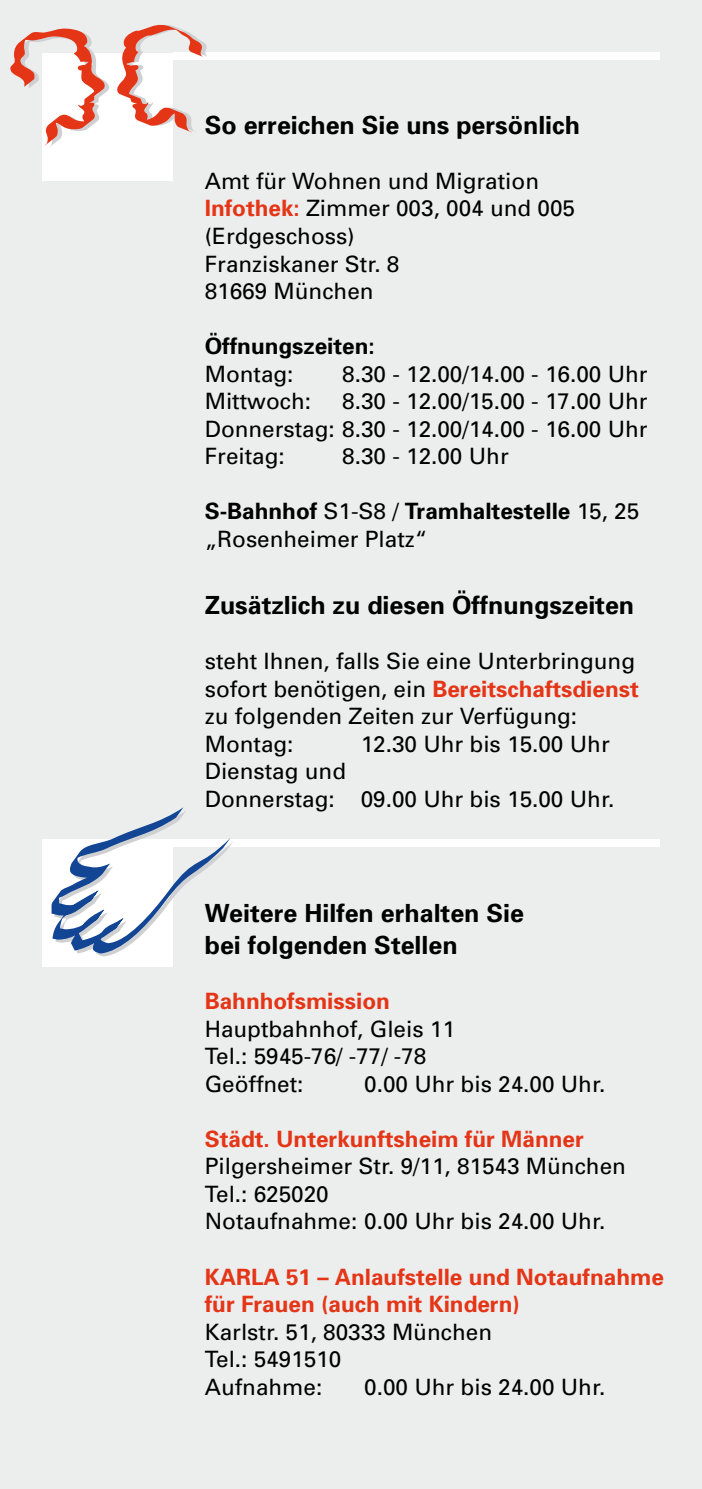
<style>
.page{position:relative;width:702px;height:1489px;background:#fff}
.page>*{position:absolute;margin:0;border:0;box-sizing:border-box;transform-origin:0 0}
.t1{font:700 25px/32.5px "Univers";color:#000}
.t2{font:22.5px/27.5px "Univers";color:#000}
.t3{font:700 22.5px/27.5px "Univers";color:#e53517}
.t4{font:700 22.5px "Univers";color:#000}
.s1{font-weight:700;color:#e53517}
.s2{font-weight:700}
</style>
<div class="page">
<div style="left:0;top:0;width:702px;height:1488px;background:#eceded"></div>
<div style="left:43px;top:53px;width:130px;height:127px;background:#fff"></div>
<div style="left:173px;top:53px;width:486px;height:7px;background:#fff"></div>
<div style="left:43px;top:839px;width:130px;height:128px;background:#fff"></div>
<div style="left:173px;top:839px;width:486px;height:7px;background:#fff"></div>
<svg style="left:117px;top:24px;width:90px;height:108px"></svg>
<svg style="left:10px;top:28px;width:99px;height:119px"></svg>
<svg style="left:52px;top:807px;width:181px;height:149px"></svg>
<p class="t1" style="left:205px;top:108px;width:377px">So erreichen Sie uns persönlich</p>
<p class="t2" style="left:205px;top:167px;width:372px">Amt für Wohnen und Migration<br><span class="s1">Infothek:</span> Zimmer 003, 004 und 005 (Erdgeschoss)<br>Franziskaner Str. 8<br>81669 München</p>
<p class="t4" style="left:205px;top:331px;width:172px">Öffnungszeiten:</p>
<p class="t2" style="left:205px;top:359px;width:90px">Montag:</p>
<p class="t2" style="left:342px;top:359px;width:307px">8.30 - 12.00/14.00 - 16.00 Uhr</p>
<p class="t2" style="left:205px;top:387px;width:108px">Mittwoch:</p>
<p class="t2" style="left:205px;top:387px;width:444px;text-align:justify;text-indent:137px">8.30 - 12.00/15.00 - 17.00 Uhr Donnerstag: 8.30 - 12.00/14.00 - 16.00 Uhr Freitag:</p>
<p class="t2" style="left:342px;top:442px;width:168px">8.30 - 12.00 Uhr</p>
<p class="t2" style="left:205px;top:497px;width:436px"><span class="s2">S-Bahnhof</span> S1-S8 / <span class="s2">Tramhaltestelle</span> 15, 25 „Rosenheimer Platz“</p>
<p class="t1" style="left:205px;top:588px;width:431px">Zusätzlich zu diesen Öffnungszeiten</p>
<p class="t2" style="left:205px;top:647px;width:435px">steht Ihnen, falls Sie eine Unterbringung sofort benötigen, ein <span class="s1">Bereitschaftsdienst </span>zu folgenden Zeiten zur Verfügung:<br>Montag:</p>
<p class="t2" style="left:361px;top:729px;width:250px">12.30 Uhr bis 15.00 Uhr</p>
<p class="t2" style="left:205px;top:757px;width:411px">Dienstag und<br>Donnerstag: 09.00 Uhr bis 15.00 Uhr.</p>
<p class="t1" style="left:205px;top:895px;width:321px">Weitere Hilfen erhalten Sie bei folgenden Stellen</p>
<p class="t3" style="left:205px;top:986px;width:186px">Bahnhofsmission</p>
<p class="t2" style="left:205px;top:1014px;width:252px">Hauptbahnhof, Gleis 11<br>Tel.: 5945-76/ -77/ -78<br>Geöffnet:</p>
<p class="t2" style="left:364px;top:1069px;width:242px">0.00 Uhr bis 24.00 Uhr.</p>
<p class="t3" style="left:205px;top:1124px;width:380px">Städt. Unterkunftsheim für Männer</p>
<p class="t2" style="left:205px;top:1152px;width:422px">Pilgersheimer Str. 9/11, 81543 München<br>Tel.: 625020<br>Notaufnahme: 0.00 Uhr bis 24.00 Uhr.</p>
<p class="t3" style="left:205px;top:1261px;width:460px">KARLA 51 – Anlaufstelle und Notaufnahme für Frauen (auch mit Kindern)</p>
<p class="t2" style="left:205px;top:1317px;width:289px">Karlstr. 51, 80333 München<br>Tel.: 5491510<br>Aufnahme:</p>
<p class="t2" style="left:364px;top:1372px;width:242px">0.00 Uhr bis 24.00 Uhr.</p>
</div>
